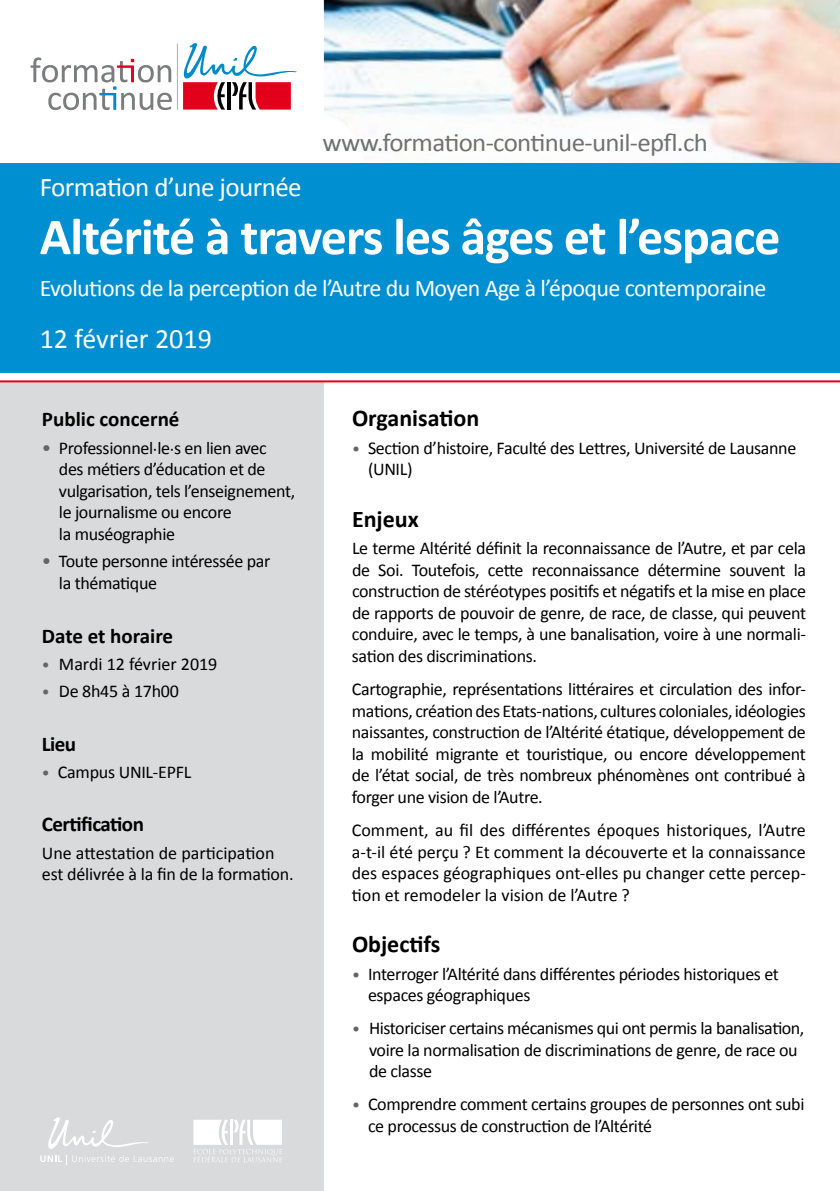
<style>
.page{position:relative;width:840px;height:1191px;background:#fff}
.page>*{position:absolute;margin:0;border:0;box-sizing:border-box;transform-origin:0 0}
.t1{font:700 52px "Calibri";letter-spacing:-.02em;color:#fff}
.t2{font:28px "Calibri";color:#fff}
.t3{font:27px "Calibri";letter-spacing:-.02em;color:#fff}
.t4{font:25.6px "Calibri";letter-spacing:-.025em;color:#707172;scale:1.05 1}
.t5{font:24px "Calibri";letter-spacing:-.025em;color:#fff}
.t6{font:700 24px "Calibri";color:#000}
.t7{font:700 21px "Calibri";color:#000}
.t8{font:700 21px "Calibri";letter-spacing:-.025em;color:#000}
.t9{font:18px/21.6px "Calibri";letter-spacing:-.02em;color:#000}
.t10{font:18px "Calibri";color:#000}
.s1{font-size:19px;color:#646567}
.s2{font-size:16px;color:#646567}
</style>
<div class="page">
<div style="left:0;top:382px;width:324px;height:809px;background:#d9dadb"></div>
<svg style="left:40px;top:1117px;width:134px;height:47px"></svg>
<svg style="left:193px;top:1119px;width:89px;height:43px"></svg>
<img style="left:324px;top:0;width:515px;height:163px">
<hr style="left:177px;top:44px;width:1px;height:66px;background:#b1b3b4">
<svg style="left:31px;top:57px;width:141px;height:53px"></svg>
<svg style="left:183px;top:43px;width:113px;height:67px"></svg>
<div style="left:0;top:163px;width:839px;height:210px;background:#008fd0"></div>
<hr style="left:0;top:380px;width:839px;height:2px;background:#e2001a">
<h3 class="t4" style="left:322px;top:126px;width:368px">www.formation-continue-unil-epfl.ch</h3>
<h3 class="t3" style="left:40px;top:170px;width:263px">Formation d’une journée</h3>
<h1 class="t1" style="left:40px;top:204px;width:741px">Altérité à travers les âges et l’espace</h1>
<h3 class="t5" style="left:40px;top:273px;width:727px">Evolutions de la perception de l’Autre du Moyen Age à l’époque contemporaine</h3>
<h2 class="t2" style="left:40px;top:321px;width:174px">12 février 2019</h2>
<p class="t7" style="left:42px;top:406px;width:139px">Public concerné</p>
<p class="t9" style="left:59px;top:437px;width:237px;text-indent:-17px"><span class="s1">•</span> Professionnel·le·s en lien avec des métiers d’éducation et de vulgarisation, tels l’enseignement, le journalisme ou encore<br>la muséographie</p>
<p class="t9" style="left:59px;top:550px;width:213px;text-indent:-17px"><span class="s1">•</span> Toute personne intéressée par la thématique</p>
<p class="t7" style="left:42px;top:622px;width:133px">Date et horaire</p>
<p class="t10" style="left:42px;top:652px;width:177px"><span class="s2">•</span> Mardi 12 février 2019</p>
<p class="t9" style="left:42px;top:680px;width:138px"><span class="s2">•</span> De 8h45 à 17h00</p>
<p class="t7" style="left:42px;top:730px;width:36px">Lieu</p>
<p class="t9" style="left:42px;top:761px;width:151px"><span class="s2">•</span> Campus UNIL-EPFL</p>
<p class="t8" style="left:42px;top:811px;width:104px">Certification</p>
<p class="t9" style="left:42px;top:842px;width:253px">Une attestation de participation est délivrée à la fin de la formation.</p>
<h3 class="t6" style="left:352px;top:403px;width:129px">Organisation</h3>
<p class="t9" style="left:368px;top:437px;width:429px;text-indent:-16px"><span class="s2">•</span> Section d’histoire, Faculté des Lettres, Université de Lausanne (UNIL)</p>
<h3 class="t6" style="left:352px;top:503px;width:68px">Enjeux</h3>
<p class="t9" style="left:352px;top:537px;width:455px;text-align:justify">Le terme Altérité définit la reconnaissance de l’Autre, et par cela de Soi. Toutefois, cette reconnaissance détermine souvent la construction de stéréotypes positifs et négatifs et la mise en place de rapports de pouvoir de genre, de race, de classe, qui peuvent conduire, avec le temps, à une banalisation, voire à une normali&shy;sation des discriminations.</p>
<p class="t9" style="left:351px;top:678px;width:455px;text-align:justify">Cartographie, représentations littéraires et circulation des infor&shy;mations, créationdes Etats-nations, cultures coloniales,idéologies naissantes, construction de l’Altérité étatique, développement de la mobilité migrante et touristique, ou encore développement de l’état social, de très nombreux phénomènes ont contribué à forger une vision de l’Autre.</p>
<p class="t9" style="left:351px;top:819px;width:455px;text-align:justify">Comment, au fil des différentes époques historiques, l’Autre a-t-il été perçu ? Et comment la découverte et la connaissance des espaces géographiques ont-elles pu changer cette percep&shy;tion et remodeler la vision de l’Autre ?</p>
<h3 class="t6" style="left:352px;top:929px;width:90px">Objectifs</h3>
<p class="t9" style="left:368px;top:963px;width:412px;text-indent:-16px"><span class="s2">•</span> Interroger l’Altérité dans différentes périodes historiques et espaces géographiques</p>
<p class="t9" style="left:369px;top:1017px;width:436px;text-indent:-17px"><span class="s2">•</span> Historiciser certains mécanismes qui ont permis la banalisation, voire la normalisation de discriminations de genre, de race ou de classe</p>
<p class="t9" style="left:368px;top:1093px;width:437px;text-indent:-16px"><span class="s2">•</span> Comprendre comment certains groupes de personnes ont subi ce processus de construction de l’Altérité</p>
</div>
